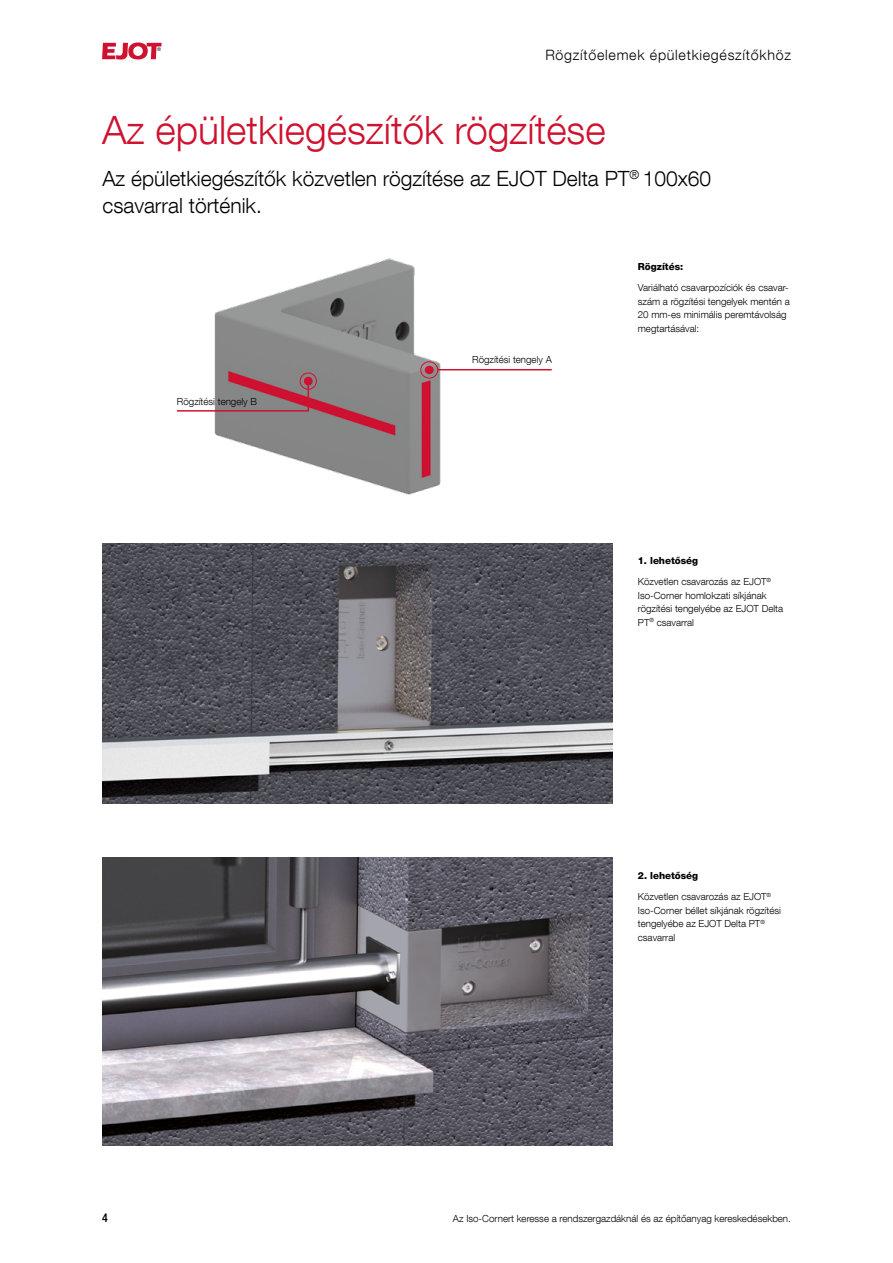
<style>
.page{position:relative;width:893px;height:1263px;background:#fff}
.page>*{position:absolute;margin:0;border:0;box-sizing:border-box;transform-origin:0 0}
.t1{font:300 39px "Helvetica Neue LT Com";color:#ce1230}
.t2{font:300 21px/27px "Helvetica Neue LT Com";color:#000}
.t3{font:300 14.25px "Helvetica Neue LT Com";letter-spacing:.05em;color:#000}
.t4{font:500 condensed 12px "Helvetica Neue LT Com";color:#000}
.t5{font:300 9.75px/13.5px "Helvetica Neue LT Com";color:#000}
.t6{font:800 9.75px "Helvetica Neue LT Com";color:#000}
.s1{font-weight:800}
</style>
<div class="page">
<svg style="left:102px;top:42px;width:60px;height:18px"></svg>
<img style="left:102px;top:543px;width:510px;height:261px">
<img style="left:102px;top:857px;width:510px;height:288px">
<img style="left:214px;top:258px;width:235px;height:237px">
<div style="left:300px;top:373px;width:17px;height:17px;border:1px solid #ce1230;border-radius:50%"></div>
<div style="left:304px;top:377px;width:8px;height:8px;background:#ce1230;border-radius:50%"></div>
<div style="left:304px;top:377px;width:9px;height:8px;border:1px solid #ce1230;border-radius:50%"></div>
<svg style="left:177px;top:377px;width:133px;height:35px"></svg>
<hr style="left:437px;top:369px;width:115px;height:1px;background:#ce1230">
<div style="left:420px;top:361px;width:18px;height:17px;border:1px solid #ce1230;border-radius:50%"></div>
<div style="left:425px;top:366px;width:9px;height:8px;background:#ce1230;border-radius:50%"></div>
<h3 class="t3" style="left:545px;top:46px;width:247px">Rögzítőelemek épületkiegészítőkhöz</h3>
<h1 class="t1" style="left:102px;top:106px;width:505px">Az épületkiegészítők rögzítése</h1>
<h2 class="t2" style="left:102px;top:165px;width:610px">Az épületkiegészítők közvetlen rögzítése az EJOT Delta PT<sup>®</sup> 100x60 csavarral történik.</h2>
<p class="t5" style="left:177px;top:394px;width:82px">Rögzítési tengely B</p>
<p class="t5" style="left:472px;top:352px;width:81px">Rögzítési tengely A</p>
<p class="t6" style="left:638px;top:261px;width:47px">Rögzítés:</p>
<p class="t5" style="left:638px;top:281px;width:153px">Variálható csavarpozíciók és csavar&shy;szám a rögzítési tengelyek mentén a<br>20 mm-es minimális peremtávolság megtartásával:</p>
<p class="t5" style="left:638px;top:550px;width:135px;line-height:21px"><span class="s1">1. lehetőség<br></span>Közvetlen csavarozás az EJOT<sup>®</sup></p>
<p class="t5" style="left:638px;top:588px;width:147px">Iso-Corner homlokzati síkjának rögzítési tengelyébe az EJOT Delta<br>PT<sup>®</sup> csavarral</p>
<p class="t5" style="left:638px;top:865px;width:135px;line-height:21px"><span class="s1">2. lehetőség<br></span>Közvetlen csavarozás az EJOT<sup>®</sup></p>
<p class="t5" style="left:638px;top:903px;width:145px">Iso-Corner béllet síkjának rögzítési tengelyébe az EJOT Delta PT<sup>® </sup>csavarral</p>
<p class="t4" style="left:102px;top:1211px;width:7px">4</p>
<p class="t5" style="left:453px;top:1211px;width:339px">Az Iso-Cornert keresse a rendszergazdáknál és az építőanyag kereskedésekben.</p>
</div>
